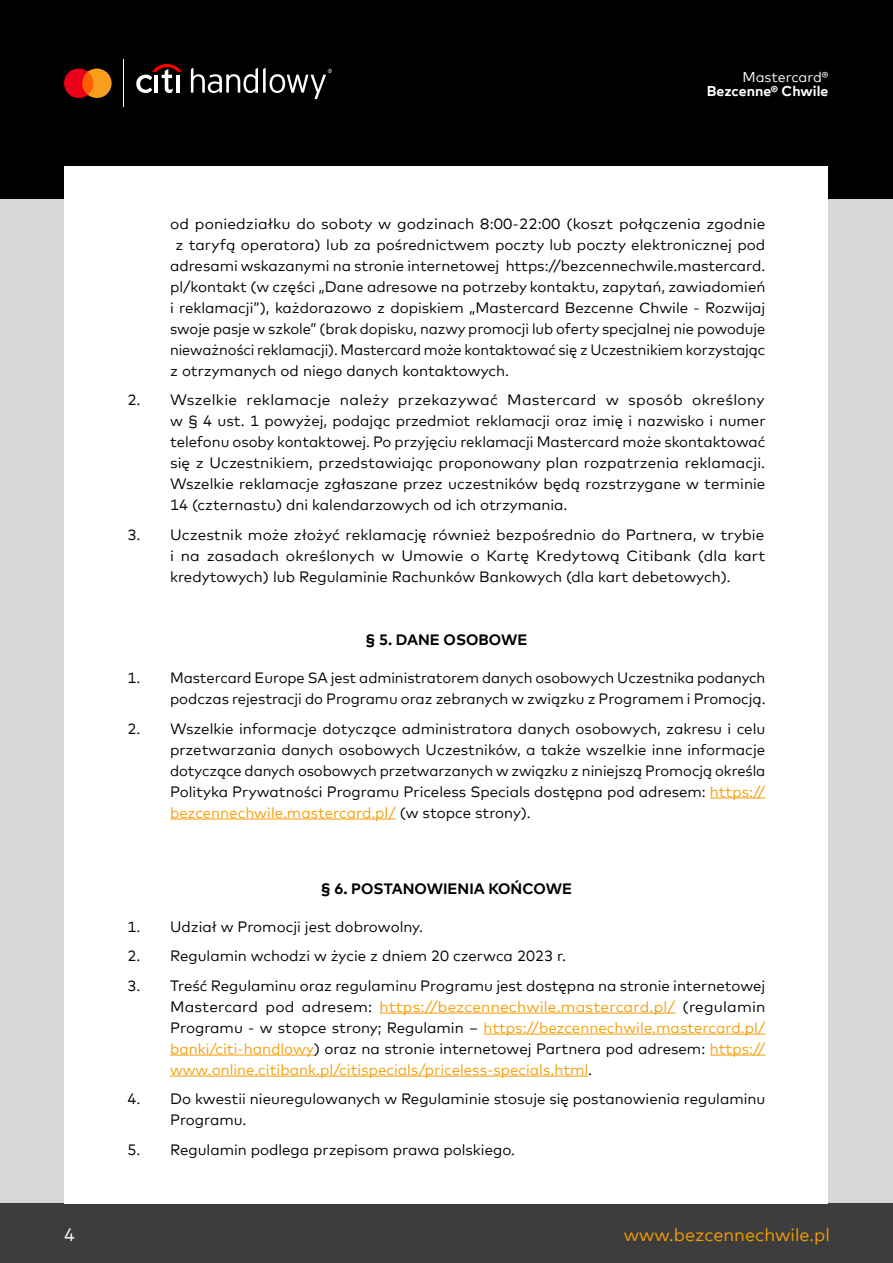
<style>
.page{position:relative;width:893px;height:1263px;background:#fff}
.page>*{position:absolute;margin:0;border:0;box-sizing:border-box;transform-origin:0 0}
.t1{font:18px "Mark Offc For MC";color:#f59e00}
.t2{font:18px "Mark Offc For MC";color:#fff}
.t3{font:15px/21px "Mark Offc For MC";color:#000;text-align:justify}
.t4{font:700 15px "Mark Offc For MC";color:#000}
.t5{font:700 14.1px "Mark Offc For MC";color:#fff}
.t6{font:14.1px "Mark Offc For MC";color:#fff}
.s1{color:#f69e07}
</style>
<div class="page">
<div style="left:0;top:132px;width:893px;height:1095px;background:#d9d6d6"></div>
<div style="left:0;top:1203px;width:893px;height:60px;background:#3d3d3d"></div>
<div style="left:0;top:0;width:893px;height:199px;background:#000"></div>
<div style="left:65px;top:167px;width:763px;height:1036px;background:#fff"></div>
<svg style="left:64px;top:69px;width:48px;height:29px"></svg>
<hr style="left:123px;top:59px;width:1px;height:48px;background:#fff">
<svg style="left:191px;top:68px;width:141px;height:31px"></svg>
<svg style="left:136px;top:64px;width:46px;height:29px"></svg>
<hr style="left:176px;top:75px;width:3px;height:18px;background:#fff">
<hr style="left:710px;top:797px;width:55px;height:1px;background:#f69e07">
<hr style="left:170px;top:818px;width:226px;height:1px;background:#f69e07">
<hr style="left:379px;top:1012px;width:296px;height:1px;background:#f69e07">
<hr style="left:483px;top:1033px;width:282px;height:1px;background:#f69e07">
<hr style="left:170px;top:1054px;width:144px;height:1px;background:#f69e07">
<hr style="left:710px;top:1054px;width:55px;height:1px;background:#f69e07">
<hr style="left:170px;top:1075px;width:418px;height:1px;background:#f69e07">
<p class="t6" style="left:742px;top:69px;width:87px">Mastercard®</p>
<p class="t5" style="left:707px;top:83px;width:123px">Bezcenne® Chwile</p>
<p class="t3" style="left:170px;top:212px;width:597px">od poniedziałku do soboty w godzinach 8:00-22:00 (koszt połączenia zgodnie</p>
<p class="t3" style="left:175px;top:233px;width:591px">z taryfą operatora) lub za pośrednictwem poczty lub poczty elektronicznej pod</p>
<p class="t3" style="left:170px;top:254px;width:597px">adresami wskazanymi na stronie internetowej https://bezcennechwile.mastercard.</p>
<p class="t3" style="left:170px;top:275px;width:597px">pl/kontakt (w części „Dane adresowe na potrzeby kontaktu, zapytań, zawiadomień</p>
<p class="t3" style="left:170px;top:296px;width:597px">i reklamacji”), każdorazowo z dopiskiem „Mastercard Bezcenne Chwile - Rozwijaj</p>
<p class="t3" style="left:170px;top:317px;width:597px">swoje pasje w szkole” (brak dopisku, nazwy promocji lub oferty specjalnej nie powoduje</p>
<p class="t3" style="left:170px;top:338px;width:597px">nieważności reklamacji). Mastercard może kontaktować się z Uczestnikiem korzystając</p>
<p class="t3" style="left:170px;top:361px;width:341px">z otrzymanych od niego danych kontaktowych.</p>
<p class="t3" style="left:170px;top:388px;width:597px;text-indent:-43px">2. Wszelkie reklamacje należy przekazywać Mastercard w sposób określony w § 4 ust. 1 powyżej, podając przedmiot reklamacji oraz imię i nazwisko i numer telefonu osoby kontaktowej. Po przyjęciu reklamacji Mastercard może skontaktować się z Uczestnikiem, przedstawiając proponowany plan rozpatrzenia reklamacji.<br>Wszelkie reklamacje zgłaszane przez uczestników będą rozstrzygane w terminie 14 (czternastu) dni kalendarzowych od ich otrzymania.</p>
<p class="t3" style="left:170px;top:523px;width:597px;text-indent:-43px">3. Uczestnik może złożyć reklamację również bezpośrednio do Partnera, w trybie i na zasadach określonych w Umowie o Kartę Kredytową Citibank (dla kart kredytowych) lub Regulaminie Rachunków Bankowych (dla kart debetowych).</p>
<p class="t4" style="left:366px;top:634px;width:163px">§ 5. DANE OSOBOWE</p>
<p class="t3" style="left:128px;top:669px;width:639px;text-align:right">1. Mastercard Europe SA jest administratorem danych osobowych Uczestnika podanych podczas rejestracji do Programu oraz zebranych w związku z Programem i Promocją.</p>
<p class="t3" style="left:170px;top:719px;width:597px;text-indent:-43px">2. Wszelkie informacje dotyczące administratora danych osobowych, zakresu i celu przetwarzania danych osobowych Uczestników, a także wszelkie inne informacje dotyczące danych osobowych przetwarzanych w związku z niniejszą Promocją określa Polityka Prywatności Programu Priceless Specials dostępna pod adresem: <span class="s1">https:// bezcennechwile.mastercard.pl/</span> (w stopce strony).</p>
<p class="t4" style="left:321px;top:877px;width:253px">§ 6. POSTANOWIENIA KOŃCOWE</p>
<p class="t3" style="left:128px;top:915px;width:297px">1. Udział w Promocji jest dobrowolny.</p>
<p class="t3" style="left:128px;top:944px;width:440px">2. Regulamin wchodzi w życie z dniem 20 czerwca 2023 r.</p>
<p class="t3" style="left:170px;top:974px;width:597px;text-indent:-43px">3. Treść Regulaminu oraz regulaminu Programu jest dostępna na stronie internetowej Mastercard pod adresem: <span class="s1">https://bezcennechwile.mastercard.pl/</span> (regulamin Programu - w stopce strony; Regulamin – <span class="s1">https://bezcennechwile.mastercard.pl/ banki/citi-handlowy</span>) oraz na stronie internetowej Partnera pod adresem: <span class="s1">https:// www.online.citibank.pl/citispecials/priceless-specials.html</span>.</p>
<p class="t3" style="left:170px;top:1087px;width:597px;text-indent:-43px">4. Do kwestii nieuregulowanych w Regulaminie stosuje się postanowienia regulaminu<br>Programu.</p>
<p class="t3" style="left:128px;top:1140px;width:389px">5. Regulamin podlega przepisom prawa polskiego.</p>
<p class="t2" style="left:64px;top:1228px;width:12px">4</p>
<p class="t1" style="left:624px;top:1228px;width:208px">www.bezcennechwile.pl</p>
</div>
